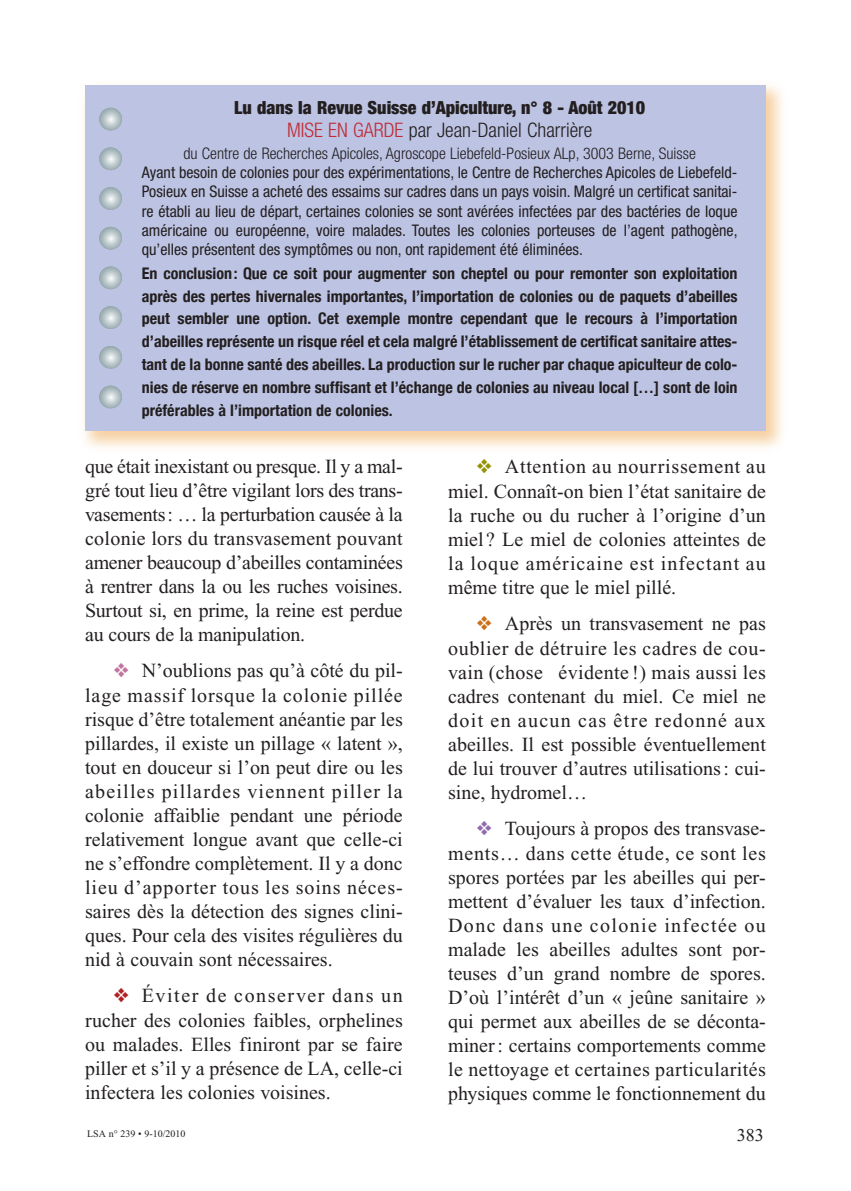
<style>
.page{position:relative;width:851px;height:1191px;background:#fff}
.page>*{position:absolute;margin:0;border:0;box-sizing:border-box;transform-origin:0 0}
.t1{font:20px/24px "Times New Roman";color:#231f20;text-align:justify}
.t2{font:300 condensed 20px "Helvetica Neue";color:#231f20}
.t3{font:900 condensed 18px "Helvetica Neue";color:#231f20}
.t4{font:18px "Times New Roman";color:#231f20}
.t5{font:700 condensed 16px/23px "Helvetica Neue";color:#231f20;text-align:justify}
.t6{font:condensed 16px/19.4px "Helvetica Neue";color:#231f20;text-align:justify}
.t7{font:300 condensed 16px "Helvetica Neue";color:#231f20}
.t8{font:10px "Times New Roman";color:#231f20}
.s1{color:#bf2b37}
.s2{color:#c1749e}
.s3{color:#b21f23}
.s4{color:#929306}
.s5{color:#cd6e18}
.s6{color:#916bae}
</style>
<div class="page">
<img style="left:84px;top:85px;width:698px;height:363px">
<div style="left:85px;top:85px;width:680px;height:346px;background:#bdc3e2"></div>
<svg style="left:99px;top:108px;width:23px;height:22px"></svg>
<svg style="left:99px;top:147px;width:23px;height:23px"></svg>
<svg style="left:99px;top:187px;width:23px;height:23px"></svg>
<svg style="left:99px;top:227px;width:23px;height:22px"></svg>
<svg style="left:99px;top:266px;width:23px;height:23px"></svg>
<svg style="left:99px;top:306px;width:23px;height:23px"></svg>
<svg style="left:99px;top:346px;width:23px;height:23px"></svg>
<svg style="left:99px;top:386px;width:23px;height:22px"></svg>
<p class="t3" style="left:234px;top:96px;width:412px">Lu dans la Revue Suisse d’Apiculture, n° 8 - Août 2010</p>
<p class="t2" style="left:287px;top:123px;width:307px"><span class="s1">MISE EN GARDE</span> par Jean-Daniel Charrière</p>
<p class="t7" style="left:183px;top:147px;width:514px">du Centre de Recherches Apicoles, Agroscope Liebefeld-Posieux ALp, 3003 Berne, Suisse</p>
<p class="t6" style="left:142px;top:164px;width:597px">Ayant besoin de colonies pour des expérimentations, le Centre de Recherches Apicoles de Liebefeld-Posieux en Suisse a acheté des essaims sur cadres dans un pays voisin. Malgré un certificat sanitai&shy;re établi au lieu de départ, certaines colonies se sont avérées infectées par des bactéries de loque américaine ou européenne, voire malades. Toutes les colonies porteuses de l’agent pathogène, qu’elles présentent des symptômes ou non, ont rapidement été éliminées.</p>
<p class="t5" style="left:142px;top:261px;width:597px">En conclusion: Que ce soit pour augmenter son cheptel ou pour remonter son exploitation après des pertes hivernales importantes, l’importation de colonies ou de paquets d’abeilles peut sembler une option. Cet exemple montre cependant que le recours à l’importation d’abeilles représente un risque réel et cela malgré l’établissement de certificat sanitaire attes&shy;tant de la bonne santé des abeilles. La production sur le rucher par chaque apiculteur de colo&shy;nies de réserve en nombre suffisant et l’échange de colonies au niveau local […] sont de loin préférables à l’importation de colonies.</p>
<p class="t1" style="left:85px;top:456px;width:319px">que était inexistant ou presque. Il y a mal&shy;gré tout lieu d’être vigilant lors des trans&shy;vasements: … la perturbation causée à la colonie lors du transvasement pouvant amener beaucoup d’abeilles contaminées à rentrer dans la ou les ruches voisines.<br>Surtout si, en prime, la reine est perdue au cours de la manipulation.</p>
<p class="t1" style="left:85px;top:660px;width:319px;text-indent:28px"><span class="s2">❖</span> N’oublions pas qu’à côté du pil&shy;lage massif lorsque la colonie pillée risque d’être totalement anéantie par les pillardes, il existe un pillage « latent », tout en douceur si l’on peut dire ou les abeilles pillardes viennent piller la colonie affaiblie pendant une période relativement longue avant que celle-ci ne s’effondre complètement. Il y a donc lieu d’apporter tous les soins néces&shy;saires dès la détection des signes clini&shy;ques. Pour cela des visites régulières du nid à couvain sont nécessaires.</p>
<p class="t1" style="left:85px;top:985px;width:319px;text-indent:28px"><span class="s3">❖</span> Éviter de conserver dans un rucher des colonies faibles, orphelines ou malades. Elles finiront par se faire piller et s’il y a présence de LA, celle-ci infectera les colonies voisines.</p>
<p class="t8" style="left:87px;top:1129px;width:100px">LSA n° 239 • 9-10/2010</p>
<p class="t1" style="left:448px;top:456px;width:319px;text-indent:28px"><span class="s4">❖</span> Attention au nourrissement au miel. Connaît-on bien l’état sanitaire de la ruche ou du rucher à l’origine d’un miel ? Le miel de colonies atteintes de la loque américaine est infectant au même titre que le miel pillé.</p>
<p class="t1" style="left:448px;top:613px;width:319px;text-indent:28px"><span class="s5">❖</span> Après un transvasement ne pas oublier de détruire les cadres de cou&shy;vain (chose évidente !) mais aussi les cadres contenant du miel. Ce miel ne doit en aucun cas être redonné aux abeilles. Il est possible éventuellement de lui trouver d’autres utilisations: cui&shy;sine, hydromel…</p>
<p class="t1" style="left:448px;top:818px;width:319px;text-indent:28px"><span class="s6">❖</span> Toujours à propos des transvase&shy;ments… dans cette étude, ce sont les spores portées par les abeilles qui per&shy;mettent d’évaluer les taux d’infection.<br>Donc dans une colonie infectée ou malade les abeilles adultes sont por&shy;teuses d’un grand nombre de spores.<br>D’où l’intérêt d’un « jeûne sanitaire » qui permet aux abeilles de se déconta&shy;miner: certains comportements comme le nettoyage et certaines particularités physiques comme le fonctionnement du</p>
<p class="t4" style="left:736px;top:1129px;width:28px">383</p>
</div>
